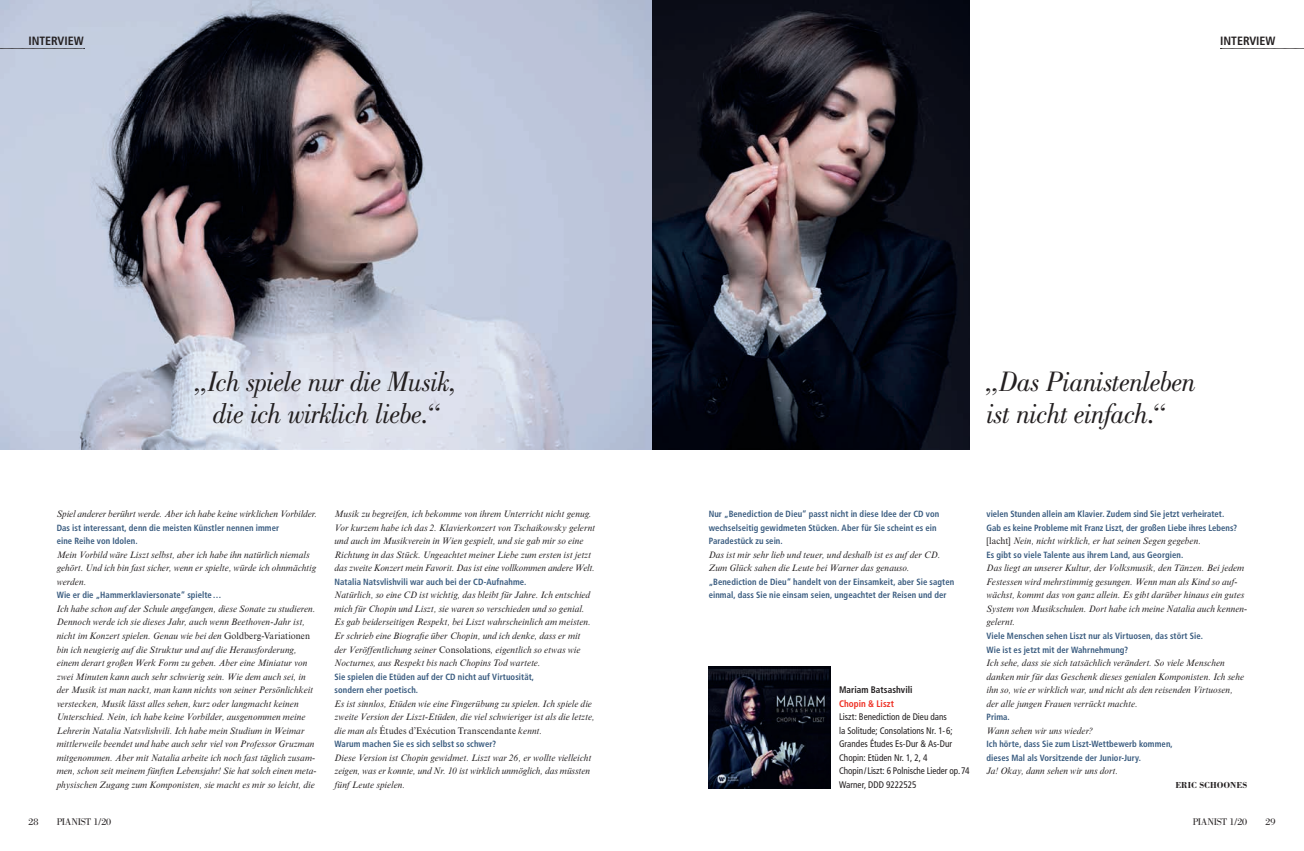
<style>
.page{position:relative;width:1304px;height:851px;background:#fff}
.page>*{position:absolute;margin:0;border:0;box-sizing:border-box;transform-origin:0 0}
.t1{font:italic 29px/32px "Bodoni Std";letter-spacing:-.025em;color:#231f20;scale:.96 1}
.t2{font:700 condensed 12px "Frutiger LT Std";color:#231f20}
.t3{font:10px "Bodoni Std";letter-spacing:-.03em;color:#231f20}
.t4{font:italic 9.5px/13.5px "Times New Roman MT Std";letter-spacing:.005em;color:#231f20;scale:.96 1}
.t5{font:condensed 9.5px/13.5px "Frutiger LT Std";color:#231f20;scale:.96 1}
.t6{font:700 condensed 9.5px "Frutiger LT Std";letter-spacing:.005em;color:#231f20;scale:.96 1}
.t7{font:700 condensed 9.5px "Frutiger LT Std";letter-spacing:.005em;color:#ee2e22;scale:.96 1}
.t8{font:700 condensed 9px/13.5px "Frutiger LT Std";letter-spacing:.005em;color:#395b7f;scale:.96 1}
.t9{font:700 9px "Bodoni Std";letter-spacing:.01em;color:#231f20;scale:.96 1}
.s1{font-style:normal}
</style>
<div class="page">
<img style="left:709px;top:666px;width:122px;height:122px">
<img style="left:0;top:0;width:969px;height:450px">
<svg style="left:0;top:48px;width:85px;height:1px"></svg>
<svg style="left:1220px;top:48px;width:84px;height:1px"></svg>
<p class="t2" style="left:28px;top:34px;width:57px">INTERVIEW</p>
<p class="t2" style="left:1220px;top:34px;width:57px">INTERVIEW</p>
<h1 class="t1" style="left:195px;top:365px;width:274px;text-align:center">„Ich spiele nur die Musik, die ich wirklich liebe.“</h1>
<p class="t4" style="left:57px;top:507px;width:273px">Spiel anderer berührt werde. Aber ich habe keine wirklichen Vorbilder.</p>
<p class="t8" style="left:57px;top:521px;width:233px">Das ist interessant, denn die meisten Künstler nennen immer eine Reihe von Idolen.</p>
<p class="t4" style="left:57px;top:548px;width:272px">Mein Vorbild wäre Liszt selbst, aber ich habe ihn natürlich niemals gehört. Und ich bin fast sicher, wenn er spielte, würde ich ohnmächtig werden.</p>
<p class="t8" style="left:57px;top:588px;width:173px">Wie er die „Hammerklaviersonate“ spielte…</p>
<p class="t4" style="left:57px;top:602px;width:272px">Ich habe schon auf der Schule angefangen, diese Sonate zu studieren.<br>Dennoch werde ich sie dieses Jahr, auch wenn Beethoven-Jahr ist, nicht im Konzert spielen. Genau wie bei den <span class="s1">Goldberg-Variationen </span>bin ich neugierig auf die Struktur und auf die Herausforderung, einem derart großen Werk Form zu geben. Aber eine Miniatur von zwei Minuten kann auch sehr schwierig sein. Wie dem auch sei, in der Musik ist man nackt, man kann nichts von seiner Persönlichkeit verstecken, Musik lässt alles sehen, kurz oder langmacht keinen Unterschied. Nein, ich habe keine Vorbilder, ausgenommen meine Lehrerin Natalia Natsvlishvili. Ich habe mein Studium in Weimar mittlerweile beendet und habe auch sehr viel von Professor Gruzman mitgenommen. Aber mit Natalia arbeite ich noch fast täglich zusam&shy;men, schon seit meinem fünften Lebensjahr! Sie hat solch einen meta&shy;physischen Zugang zum Komponisten, sie macht es mir so leicht, die</p>
<p class="t4" style="left:334px;top:507px;width:273px">Musik zu begreifen, ich bekomme von ihrem Unterricht nicht genug.<br>Vor kurzem habe ich das 2. Klavierkonzert von Tschaikowsky gelernt und auch im Musikverein in Wien gespielt, und sie gab mir so eine Richtung in das Stück. Ungeachtet meiner Liebe zum ersten ist jetzt das zweite Konzert mein Favorit. Das ist eine vollkommen andere Welt.</p>
<p class="t8" style="left:334px;top:575px;width:201px">Natalia Natsvlishvili war auch bei der CD-Aufnahme.</p>
<p class="t4" style="left:334px;top:588px;width:269px">Natürlich, so eine CD ist wichtig, das bleibt für Jahre. Ich entschied mich für Chopin und Liszt, sie waren so verschieden und so genial.<br>Es gab beiderseitigen Respekt, bei Liszt wahrscheinlich am meisten.<br>Er schrieb eine Biografie über Chopin, und ich denke, dass er mit der Veröffentlichung seiner <span class="s1">Consolations</span>, eigentlich so etwas wie Nocturnes, aus Respekt bis nach Chopins Tod wartete.</p>
<p class="t8" style="left:334px;top:669px;width:210px">Sie spielen die Etüden auf der CD nicht auf Virtuosität, sondern eher poetisch.</p>
<p class="t4" style="left:334px;top:696px;width:273px">Es ist sinnlos, Etüden wie eine Fingerübung zu spielen. Ich spiele die zweite Version der Liszt-Etüden, die viel schwieriger ist als die letzte, die man als <span class="s1">Études d’Exécution Transcendante</span> kennt.</p>
<p class="t8" style="left:334px;top:737px;width:170px">Warum machen Sie es sich selbst so schwer?</p>
<p class="t4" style="left:334px;top:750px;width:269px">Diese Version ist Chopin gewidmet. Liszt war 26, er wollte vielleicht zeigen, was er konnte, und Nr. 10 ist wirklich unmöglich, das müssten fünf Leute spielen.</p>
<h1 class="t1" style="left:986px;top:365px;width:220px">„Das Pianistenleben ist nicht einfach.“</h1>
<p class="t8" style="left:709px;top:507px;width:242px">Nur „Benediction de Dieu“ passt nicht in diese Idee der CD von wechselseitig gewidmeten Stücken. Aber für Sie scheint es ein<br>Paradestück zu sein.</p>
<p class="t4" style="left:709px;top:548px;width:243px">Das ist mir sehr lieb und teuer, und deshalb ist es auf der CD.<br>Zum Glück sahen die Leute bei Warner das genauso.</p>
<p class="t8" style="left:709px;top:575px;width:257px">„Benediction de Dieu“ handelt von der Einsamkeit, aber Sie sagten einmal, dass Sie nie einsam seien, ungeachtet der Reisen und der</p>
<p class="t6" style="left:839px;top:684px;width:78px">Mariam Batsashvili</p>
<p class="t7" style="left:839px;top:697px;width:59px">Chopin &amp; Liszt</p>
<p class="t5" style="left:839px;top:710px;width:137px">Liszt: Benediction de Dieu dans<br>la Solitude; Consolations Nr. 1-6;<br>Grandes Études Es-Dur &amp; As-Dur<br>Chopin: Etüden Nr. 1, 2, 4<br>Chopin/Liszt: 6 Polnische Lieder op.74<br>Warner, DDD 9222525</p>
<p class="t8" style="left:986px;top:507px;width:263px">vielen Stunden allein am Klavier. Zudem sind Sie jetzt verheiratet.<br>Gab es keine Probleme mit Franz Liszt, der großen Liebe ihres Lebens?</p>
<p class="t4" style="left:986px;top:534px;width:225px"><span class="s1">[lacht]</span> Nein, nicht wirklich, er hat seinen Segen gegeben.</p>
<p class="t8" style="left:986px;top:548px;width:206px">Es gibt so viele Talente aus ihrem Land, aus Georgien.</p>
<p class="t4" style="left:986px;top:561px;width:273px">Das liegt an unserer Kultur, der Volksmusik, den Tänzen. Bei jedem Festessen wird mehrstimmig gesungen. Wenn man als Kind so auf&shy;wächst, kommt das von ganz allein. Es gibt darüber hinaus ein gutes System von Musikschulen. Dort habe ich meine Natalia auch kennen&shy;gelernt.</p>
<p class="t8" style="left:986px;top:629px;width:227px">Viele Menschen sehen Liszt nur als Virtuosen, das stört Sie.<br>Wie ist es jetzt mit der Wahrnehmung?</p>
<p class="t4" style="left:986px;top:656px;width:270px">Ich sehe, dass sie sich tatsächlich verändert. So viele Menschen danken mir für das Geschenk dieses genialen Komponisten. Ich sehe ihn so, wie er wirklich war, und nicht als den reisenden Virtuosen, der alle jungen Frauen verrückt machte.</p>
<p class="t8" style="left:986px;top:710px;width:26px">Prima.</p>
<p class="t4" style="left:986px;top:723px;width:112px">Wann sehen wir uns wieder?</p>
<p class="t8" style="left:986px;top:737px;width:196px">Ich hörte, dass Sie zum Liszt-Wettbewerb kommen, dieses Mal als Vorsitzende der Junior-Jury.</p>
<p class="t4" style="left:986px;top:764px;width:139px">Ja! Okay, dann sehen wir uns dort.</p>
<p class="t9" style="left:1175px;top:778px;width:76px">ERIC SCHOONES</p>
<p class="t3" style="left:28px;top:815px;width:11px">28</p>
<p class="t3" style="left:57px;top:815px;width:56px">PIANIST 1/20</p>
<p class="t3" style="left:1193px;top:815px;width:56px">PIANIST 1/20</p>
<p class="t3" style="left:1266px;top:815px;width:11px">29</p>
</div>
